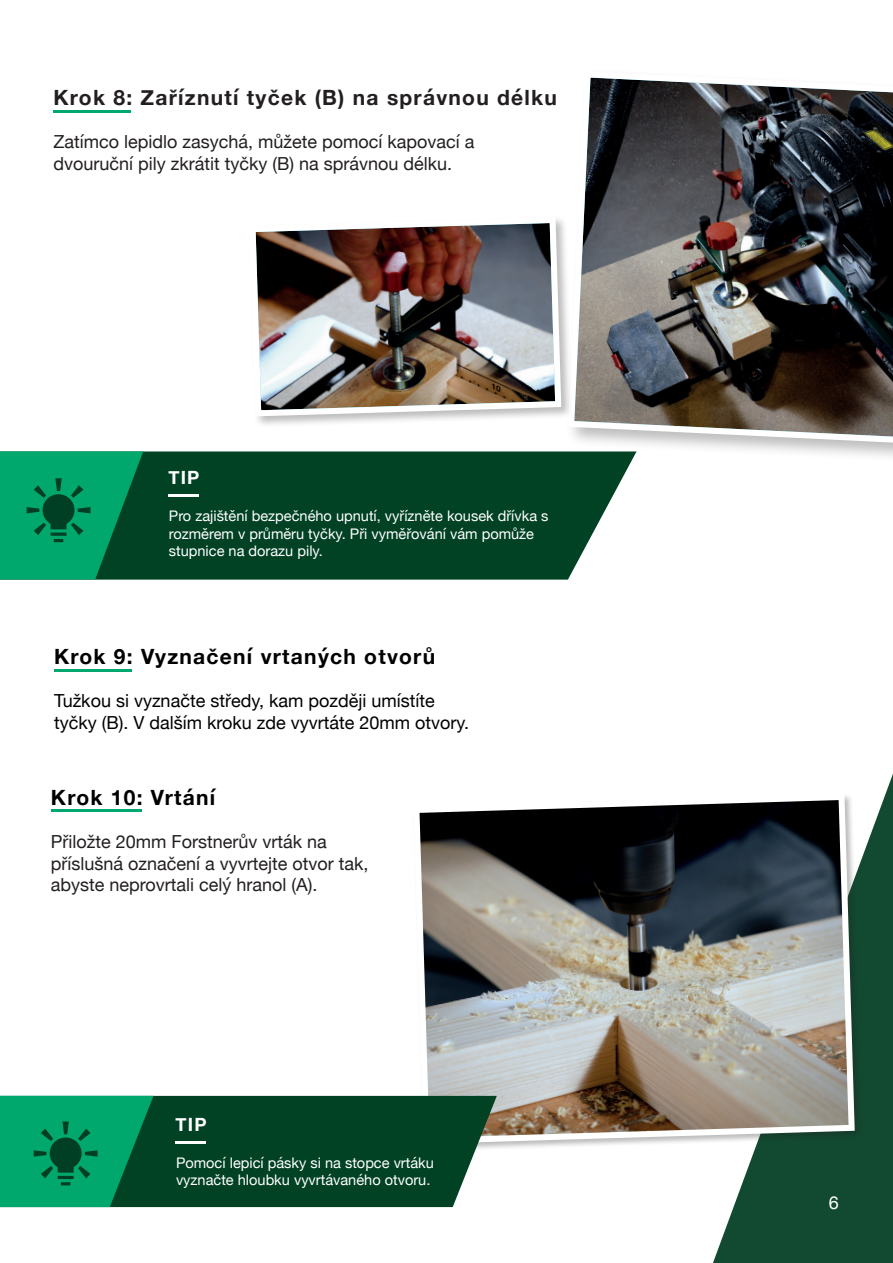
<style>
.page{position:relative;width:893px;height:1263px;background:#fff}
.page>*{position:absolute;margin:0;border:0;box-sizing:border-box;transform-origin:0 0}
.t1{font:700 21px "Helvetica Neue";letter-spacing:.06em;color:#000001}
.t2{font:700 21px "Helvetica Neue";letter-spacing:.06em;color:#231f20}
.t3{font:700 18.15px "Helvetica Neue";letter-spacing:.06em;color:#fff}
.t4{font:18px/21.6px "Helvetica Neue";color:#231f20}
.t5{font:18px/21.6px "Helvetica Neue";color:#000001}
.t6{font:18px "Helvetica Neue";color:#fff}
.t7{font:14.55px/17.5px "Helvetica Neue";color:#fff}
</style>
<div class="page">
<svg style="left:713px;top:774px;width:180px;height:489px;fill:#124931"></svg>
<img style="left:572px;top:77px;width:321px;height:377px">
<div style="left:248px;top:215px;width:325px;height:213px;background:#231f20;opacity:.3"></div>
<img style="left:248px;top:215px;width:316px;height:204px">
<div style="left:412px;top:793px;width:451px;height:359px;background:#231f20;opacity:.3"></div>
<svg style="left:410px;top:791px;width:448px;height:356px"></svg>
<hr style="left:51px;top:810px;width:90px;height:2px;background:#00a86d">
<hr style="left:54px;top:669px;width:78px;height:3px;background:#00a86d">
<div style="left:154px;top:1096px;width:343px;height:111px;background:#014124"></div>
<svg style="left:0;top:1096px;width:154px;height:111px"></svg>
<hr style="left:176px;top:1141px;width:30px;height:3px;background:#fff">
<hr style="left:54px;top:110px;width:77px;height:3px;background:#00a86d">
<svg style="left:0;top:451px;width:636px;height:129px;fill:#014124"></svg>
<svg style="left:0;top:451px;width:143px;height:128px"></svg>
<hr style="left:169px;top:494px;width:30px;height:3px;background:#fff">
<p class="t2" style="left:54px;top:81px;width:505px">Krok 8: Zaříznutí tyček (B) na správnou délku</p>
<p class="t4" style="left:54px;top:132px;width:423px">Zatímco lepidlo zasychá, můžete pomocí kapovací a dvouruční pily zkrátit tyčky (B) na správnou délku.</p>
<p class="t3" style="left:169px;top:464px;width:32px">TIP</p>
<p class="t7" style="left:169px;top:508px;width:381px">Pro zajištění bezpečného upnutí, vyřízněte kousek dřívka s rozměrem v průměru tyčky. Při vyměřování vám pomůže stupnice na dorazu pily.</p>
<p class="t1" style="left:54px;top:640px;width:383px">Krok 9: Vyznačení vrtaných otvorů</p>
<p class="t5" style="left:54px;top:691px;width:417px">Tužkou si vyznačte středy, kam později umístíte tyčky (B). V dalším kroku zde vyvrtáte 20mm otvory.</p>
<p class="t1" style="left:51px;top:781px;width:166px">Krok 10: Vrtání</p>
<p class="t4" style="left:51px;top:832px;width:319px">Přiložte 20mm Forstnerův vrták na příslušná označení a vyvrtejte otvor tak, abyste neprovrtali celý hranol (A).</p>
<p class="t3" style="left:176px;top:1110px;width:32px">TIP</p>
<p class="t7" style="left:176px;top:1154px;width:259px">Pomocí lepicí pásky si na stopce vrtáku vyznačte hloubku vyvrtávaného otvoru.</p>
<p class="t6" style="left:829px;top:1189px;width:12px">6</p>
</div>
